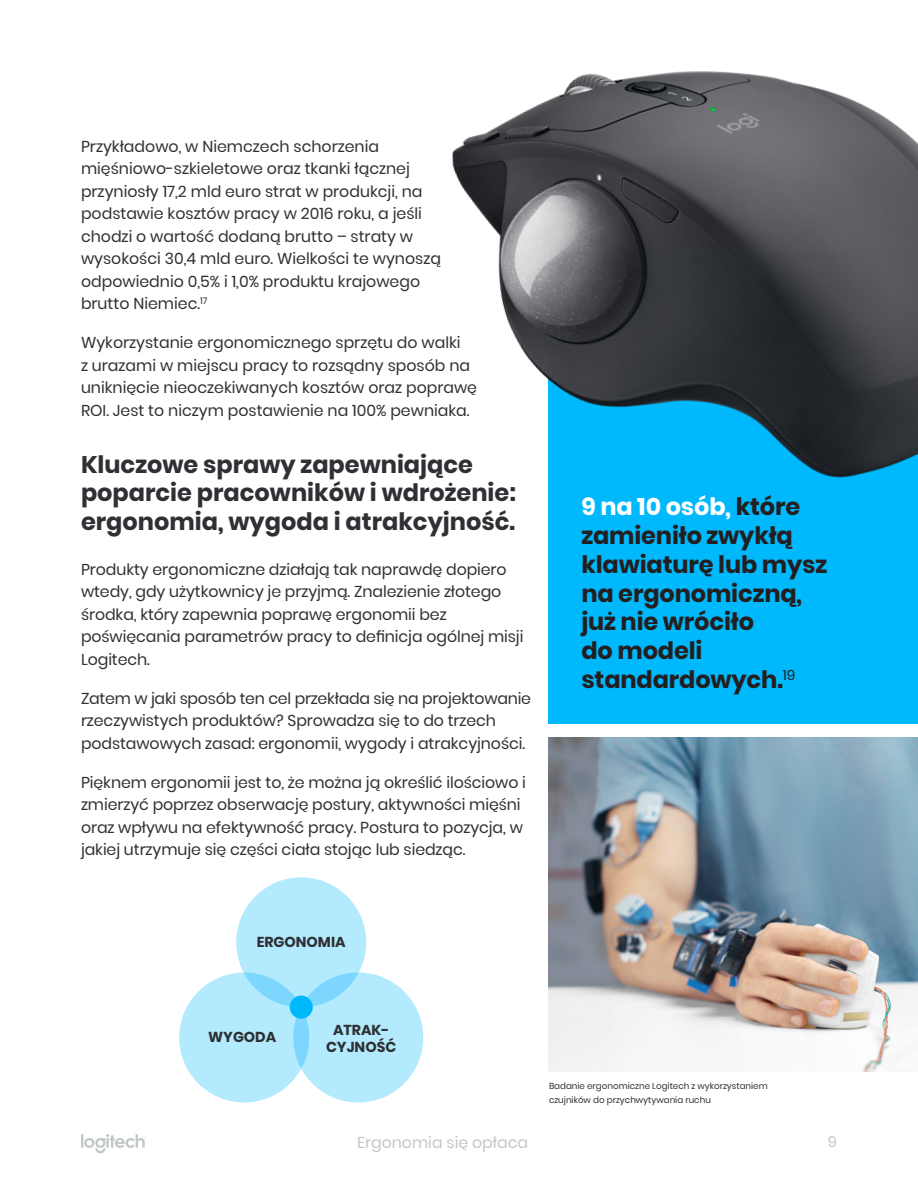
<style>
.page{position:relative;width:918px;height:1188px;background:#fff}
.page>*{position:absolute;margin:0;border:0;box-sizing:border-box;transform-origin:0 0}
.t1{font:700 24px/28.8px "Poppins";letter-spacing:-.005em;color:#231f20}
.t2{font:700 24px/28.5px "Poppins";color:#2e3033}
.t3{font:15.75px/22.5px "Poppins";letter-spacing:-.005em;color:#2e3033}
.t4{font:15.75px "Poppins";color:#c2c7c7}
.t5{font:15px "Poppins";color:#c2c7c7}
.t6{font:700 14.4px/17.2px "Poppins";color:#2e3033;text-align:center}
.t7{font:8.7px/13.5px "Poppins";color:#2e3033}
.s1{color:#fff}
</style>
<div class="page">
<svg style="left:81px;top:1134px;width:65px;height:19px"></svg>
<div style="left:548px;top:251px;width:370px;height:473px;background:#00b8fc"></div>
<img style="left:452px;top:71px;width:466px;height:407px">
<div style="left:236px;top:877px;width:130px;height:130px;background:#b3eafe;border-radius:50%"></div>
<div style="left:293px;top:973px;width:130px;height:129px;background:#b3eafe;border-radius:50%"></div>
<div style="left:179px;top:973px;width:130px;height:129px;background:#b3eafe;border-radius:50%"></div>
<div style="left:290px;top:996px;width:23px;height:23px;background:#00b8fc;border-radius:50%"></div>
<img style="left:548px;top:737px;width:370px;height:335px">
<p class="t3" style="left:81px;top:135px;width:362px">Przykładowo, w Niemczech schorzenia mięśniowo-szkieletowe oraz tkanki łącznej przyniosły 17,2 mld euro strat w produkcji, na podstawie kosztów pracy w 2016 roku, a jeśli chodzi o wartość dodaną brutto – straty w wysokości 30,4 mld euro. Wielkości te wynoszą odpowiednio 0,5% i 1,0% produktu krajowego brutto Niemiec.<sup>17</sup></p>
<p class="t3" style="left:81px;top:331px;width:398px">Wykorzystanie ergonomicznego sprzętu do walki<br>z urazami w miejscu pracy to rozsądny sposób na uniknięcie nieoczekiwanych kosztów oraz poprawę ROI. Jest to niczym postawienie na 100% pewniaka.</p>
<p class="t2" style="left:81px;top:450px;width:437px">Kluczowe sprawy zapewniające poparcie pracowników i wdrożenie: ergonomia, wygoda i atrakcyjność.</p>
<p class="t3" style="left:81px;top:558px;width:444px">Produkty ergonomiczne działają tak naprawdę dopiero wtedy, gdy użytkownicy je przyjmą. Znalezienie złotego środka, który zapewnia poprawę ergonomii bez poświęcania parametrów pracy to definicja ogólnej misji Logitech.</p>
<p class="t3" style="left:81px;top:687px;width:452px">Zatem w jaki sposób ten cel przekłada się na projektowanie rzeczywistych produktów? Sprowadza się to do trzech podstawowych zasad: ergonomii, wygody i atrakcyjności.</p>
<p class="t3" style="left:81px;top:771px;width:446px">Pięknem ergonomii jest to, że można ją określić ilościowo i zmierzyć poprzez obserwację postury, aktywności mięśni oraz wpływu na efektywność pracy. Postura to pozycja, w jakiej utrzymuje się części ciała stojąc lub siedząc.</p>
<p class="t6" style="left:257px;top:933px;width:91px">ERGONOMIA</p>
<p class="t1" style="left:581px;top:493px;width:247px"><span class="s1">9 na 10 osób,</span> które zamieniło zwykłą klawiaturę lub mysz na ergonomiczną, już nie wróciło<br>do modeli standardowych.<sup>19</sup></p>
<p class="t6" style="left:208px;top:1028px;width:70px">WYGODA</p>
<p class="t6" style="left:326px;top:1021px;width:72px">ATRAK-<br>CYJNOŚĆ</p>
<p class="t7" style="left:549px;top:1080px;width:220px">Badanie ergonomiczne Logitech z wykorzystaniem czujników do przychwytywania ruchu</p>
<p class="t4" style="left:357px;top:1134px;width:173px">Ergonomia się opłaca</p>
<p class="t5" style="left:828px;top:1134px;width:11px">9</p>
</div>
